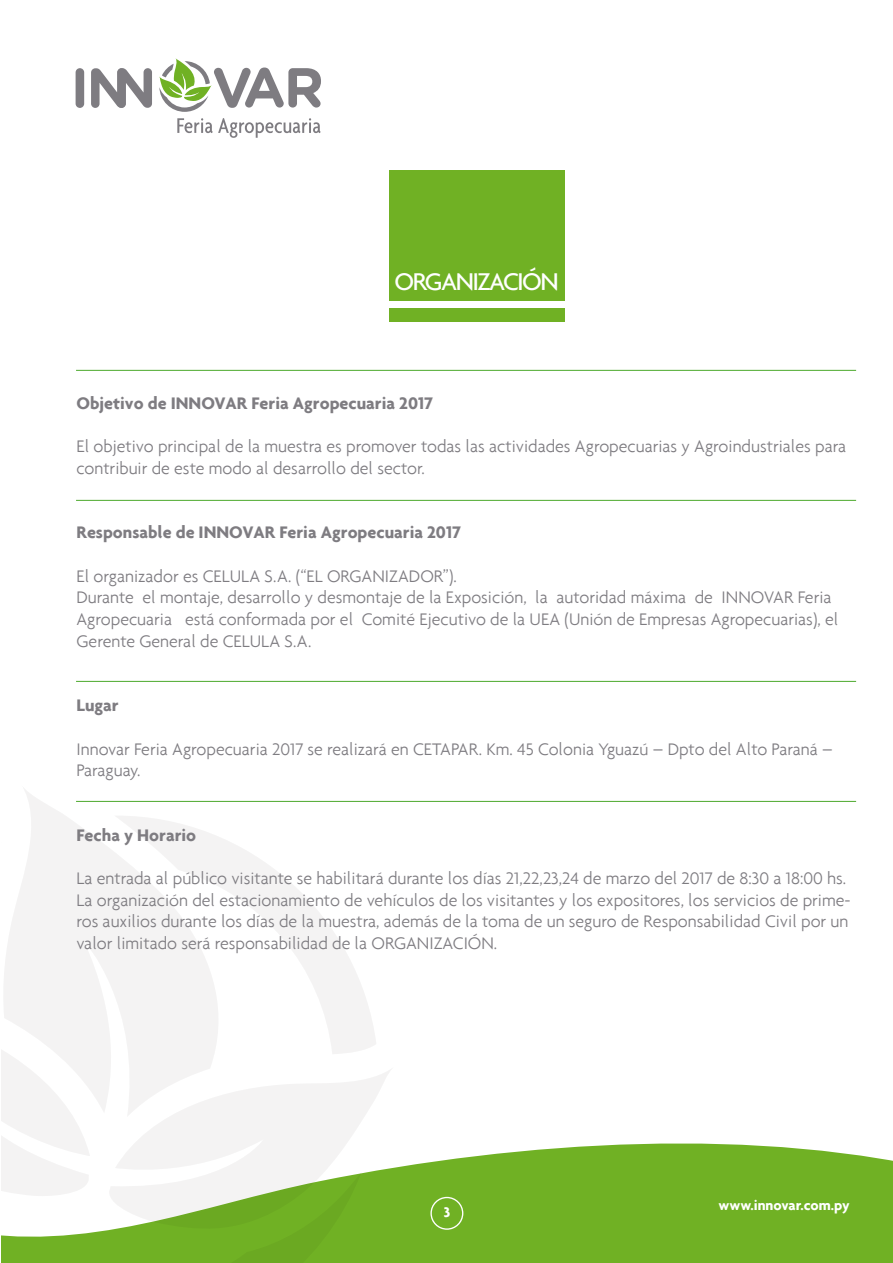
<style>
.page{position:relative;width:893px;height:1263px;background:#fff}
.page>*{position:absolute;margin:0;border:0;box-sizing:border-box;transform-origin:0 0}
.t1{font:500 26.1px "Agenda";letter-spacing:-.06em;color:#fff}
.t2{font:300 18px/21.6px "Agenda";color:#7e7c81}
.t3{font:700 18px "Agenda";color:#7e7c81}
.t4{font:700 15px "Agenda";color:#fff}
</style>
<div class="page">
<hr style="left:76px;top:370px;width:780px;height:1px;background:#4ca92c">
<hr style="left:76px;top:500px;width:780px;height:1px;background:#4ca92c">
<hr style="left:76px;top:681px;width:780px;height:1px;background:#4ca92c">
<hr style="left:76px;top:801px;width:780px;height:1px;background:#4ca92c">
<div style="left:389px;top:170px;width:176px;height:130px;background:#70b124"></div>
<div style="left:389px;top:308px;width:176px;height:13px;background:#70b124"></div>
<div style="left:362px;top:1143px;width:530px;height:120px;background:#70b124"></div>
<svg style="left:287px;top:1070px;width:108px;height:160px"></svg>
<svg style="left:4px;top:789px;width:222px;height:296px;fill:#f4f3f3"></svg>
<svg style="left:2px;top:975px;width:88px;height:110px"></svg>
<svg style="left:114px;top:815px;width:262px;height:239px"></svg>
<svg style="left:2px;top:1085px;width:360px;height:178px;fill:#f4f3f3"></svg>
<div style="left:76px;top:68px;width:8px;height:40px;background:#7e7c81;border-radius:4px"></div>
<svg style="left:91px;top:68px;width:61px;height:40px"></svg>
<svg style="left:177px;top:118px;width:144px;height:20px"></svg>
<svg style="left:159px;top:58px;width:162px;height:54px"></svg>
<div style="left:430px;top:1197px;width:33px;height:33px;border:1px solid #fff;border-radius:50%"></div>
<h1 class="t1" style="left:395px;top:265px;width:166px">ORGANIZACIÓN</h1>
<p class="t3" style="left:76px;top:392px;width:358px">Objetivo de INNOVAR Feria Agropecuaria 2017</p>
<p class="t2" style="left:76px;top:435px;width:771px">El objetivo principal de la muestra es promover todas las actividades Agropecuarias y Agroindustriales para contribuir de este modo al desarrollo del sector.</p>
<p class="t3" style="left:76px;top:522px;width:386px">Responsable de INNOVAR Feria Agropecuaria 2017</p>
<p class="t2" style="left:76px;top:565px;width:763px">El organizador es CELULA S.A. (“EL ORGANIZADOR”).<br>Durante el montaje, desarrollo y desmontaje de la Exposición, la autoridad máxima de INNOVAR Feria Agropecuaria está conformada por el Comité Ejecutivo de la UEA (Unión de Empresas Agropecuarias), el Gerente General de CELULA S.A.</p>
<p class="t3" style="left:76px;top:694px;width:44px">Lugar</p>
<p class="t2" style="left:76px;top:738px;width:758px">Innovar Feria Agropecuaria 2017 se realizará en CETAPAR. Km. 45 Colonia Yguazú – Dpto del Alto Paraná –<br>Paraguay.</p>
<p class="t3" style="left:76px;top:824px;width:121px">Fecha y Horario</p>
<p class="t2" style="left:76px;top:867px;width:776px">La entrada al público visitante se habilitará durante los días 21,22,23,24 de marzo del 2017 de 8:30 a 18:00 hs.<br>La organización del estacionamiento de vehículos de los visitantes y los expositores, los servicios de prime&shy;ros auxilios durante los días de la muestra, además de la toma de un seguro de Responsabilidad Civil por un valor limitado será responsabilidad de la ORGANIZACIÓN.</p>
<p class="t4" style="left:444px;top:1203px;width:8px">3</p>
<p class="t4" style="left:719px;top:1196px;width:133px">www.innovar.com.py</p>
</div>
